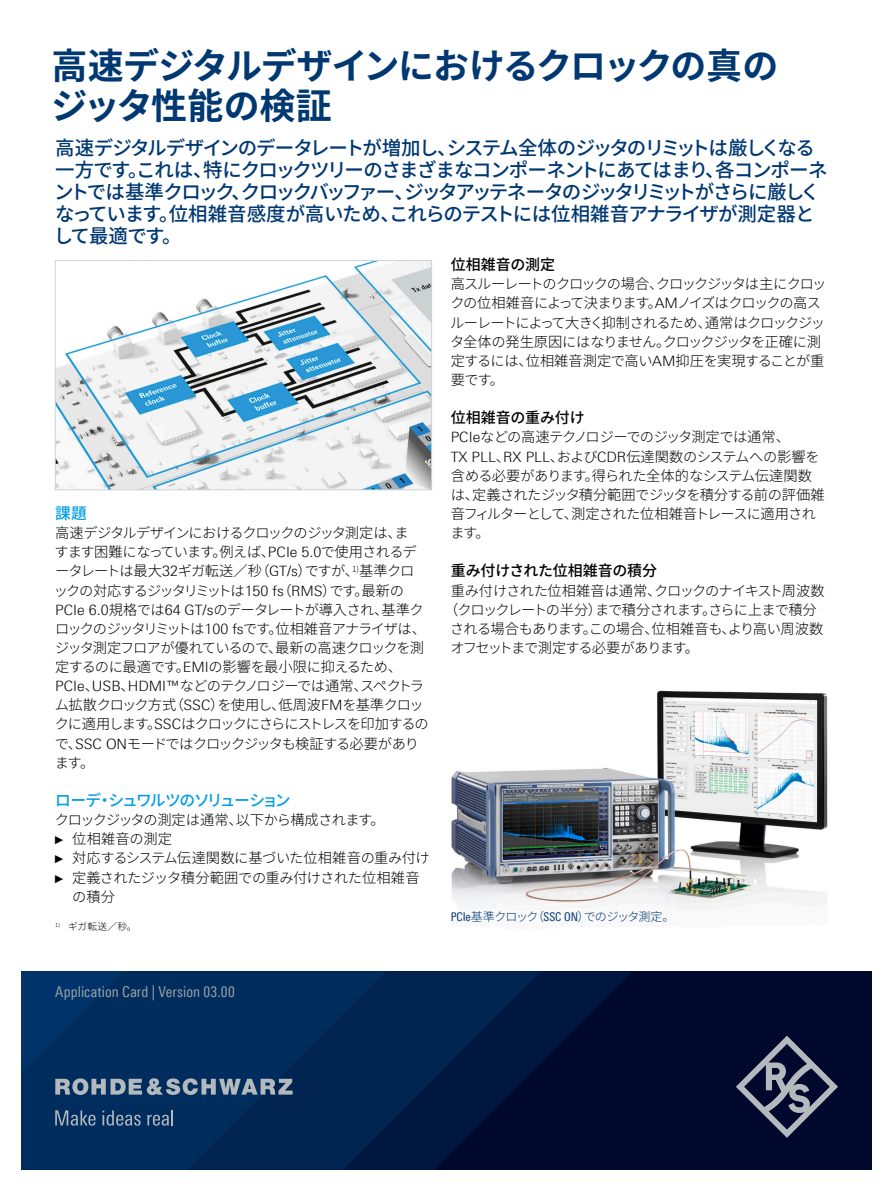
<style>
.page{position:relative;width:893px;height:1191px;background:#fff}
.page>*{position:absolute;margin:0;border:0;box-sizing:border-box;transform-origin:0 0}
.Seiten_Headline_24Pt{font:700 36px/40.7px "Source Han Sans JP";letter-spacing:-.03em;color:#003872}
.Teaser{font:500 19.5px/22px "Source Han Sans JP";letter-spacing:-.07em;color:#003872}
.Absatzfett_cyan{font:500 15.75px "Source Han Sans JP";letter-spacing:-.085em;color:#009ee3}
.Absatzfett_schwarz{font:500 15px "Source Han Sans JP";letter-spacing:-.005em;color:#000}
.t1{font:15px "Linotype Univers 420 Cn";letter-spacing:.005em;color:#99a1a6}
.Haupttext_ohne_Absta{font:300 14.25px/19.2px "Source Han Sans JP";letter-spacing:-.055em;color:#000}
.Haupttext_ohne_Absta-2{font:300 14.25px/19.2px "Source Han Sans JP";letter-spacing:-.035em;color:#000}
.Haupttext_ohne_Absta-3{font:300 14.25px/19.2px "Source Han Sans JP";letter-spacing:-.03em;color:#000}
.Haupttext_ohne_Absta-4{font:300 14.25px "Source Han Sans JP";letter-spacing:-.085em;color:#000}
.Haupttext_ohne_Absta-5{font:300 14.25px "Source Han Sans JP";letter-spacing:.01em;color:#000}
.Bildunterschrift{font:300 12px "Source Han Sans JP";letter-spacing:-.08em;color:#003872}
.Fussnote{font:300 9.75px "Source Han Sans JP";color:#000}
.s1{font-family:"Linotype Univers 330"}
.s2{font-family:"Arial Narrow";font-weight:400;font-size:11.4px}
.s3{font-family:"Linotype Univers 420 Cn";font-weight:400}
</style>
<div class="page">
<img style="left:57px;top:262px;width:373px;height:226px">
<div style="left:55px;top:260px;width:377px;height:230px;border:1px solid #cdd3d7"></div>
<img style="left:451px;top:690px;width:377px;height:221px">
<div style="left:21px;top:971px;width:851px;height:198px;background:#00082d"></div>
<svg style="left:542px;top:971px;width:90px;height:91px;fill:#00133b"></svg>
<svg style="left:387px;top:971px;width:155px;height:198px"></svg>
<svg style="left:21px;top:971px;width:366px;height:198px;background:#002858"></svg>
<div style="left:21px;top:971px;width:102px;height:101px;background:#003064"></div>
<svg style="left:736px;top:1036px;width:102px;height:101px"></svg>
<svg style="left:55px;top:1078px;width:238px;height:17px;background:#627890"></svg>
<svg style="left:55px;top:1110px;width:41px;height:15px"></svg>
<svg style="left:102px;top:1110px;width:39px;height:15px"></svg>
<svg style="left:147px;top:1110px;width:26px;height:15px"></svg>
<p class="Seiten_Headline_24Pt" style="left:51px;top:46px;width:729px">高速デジタルデザインにおけるクロックの真のジッタ性能の検証</p>
<p class="Teaser" style="left:54px;top:137px;width:775px">高速デジタルデザインのデータレートが増加し、システム全体のジッタのリミットは厳しくなる一方です。これは、特にクロックツリーのさまざまなコンポーネントにあてはまり、各コンポーネントでは基準クロック、クロックバッファー、ジッタアッテネータのジッタリミットがさらに厳しくなっています。位相雑音感度が高いため、これらのテストには位相雑音アナライザが測定器として最適です。</p>
<p class="Absatzfett_cyan" style="left:55px;top:504px;width:33px">課題</p>
<p class="Haupttext_ohne_Absta" style="left:54px;top:523px;width:377px">高速デジタルデザインにおけるクロックのジッタ測定は、ま<br>すます困難になっています。例えば、<span class="s1">PCIe 5.0</span>で使用されるデータレートは最大<span class="s1">32</span>ギガ転送／秒（<span class="s1">GT/s</span>）ですが、<sup>1)</sup>基準クロックの対応するジッタリミットは<span class="s1">150 fs</span>（<span class="s1">RMS</span>）です。最新の<span class="s1">PCIe 6.0</span>規格では<span class="s1">64 GT/s</span>のデータレートが導入され、基準クロックのジッタリミットは<span class="s1">100 fs</span>です。位相雑音アナライザは、ジッタ測定フロアが優れているので、最新の高速クロックを測定するのに最適です。<span class="s1">EMI</span>の影響を最小限に抑えるため、<span class="s1">PCIe</span>、<span class="s1">USB</span>、<span class="s1">HDMI™</span>などのテクノロジーでは通常、スペクトラム拡散クロック方式（<span class="s1">SSC</span>）を使用し、低周波<span class="s1">FM</span>を基準クロックに適用します。<span class="s1">SSC</span>はクロックにさらにストレスを印加するので、<span class="s1">SSC ON</span>モードではクロックジッタも検証する必要があります。</p>
<p class="Absatzfett_cyan" style="left:55px;top:791px;width:237px">ローデ・シュワルツのソリューション</p>
<p class="Haupttext_ohne_Absta" style="left:55px;top:810px;width:331px">クロックジッタの測定は通常、以下から構成されます。</p>
<p class="Haupttext_ohne_Absta-5" style="left:55px;top:831px;width:118px"><span class="s2">►</span> 位相雑音の測定</p>
<p class="Haupttext_ohne_Absta-3" style="left:55px;top:849px;width:376px"><span class="s2">►</span> 対応するシステム伝達関数に基づいた位相雑音の重み付け</p>
<p class="Haupttext_ohne_Absta-3" style="left:72px;top:868px;width:349px;text-indent:-17px"><span class="s2">►</span> 定義されたジッタ積分範囲での重み付けされた位相雑音の積分</p>
<p class="Fussnote" style="left:55px;top:921px;width:83px"><sup>1</sup><sup>)</sup> ギガ転送／秒。</p>
<p class="t1" style="left:55px;top:983px;width:181px">Application Card | Version 03.00</p>
<p class="Absatzfett_schwarz" style="left:451px;top:256px;width:106px">位相雑音の測定</p>
<p class="Haupttext_ohne_Absta" style="left:450px;top:275px;width:378px">高スルーレートのクロックの場合、クロックジッタは主にクロックの位相雑音によって決まります。<span class="s1">AM</span>ノイズはクロックの高スルーレートによって大きく抑制されるため、通常はクロックジッタ全体の発生原因にはなりません。クロックジッタを正確に測定するには、位相雑音測定で高い<span class="s1">AM</span>抑圧を実現することが重要です。</p>
<p class="Absatzfett_schwarz" style="left:451px;top:409px;width:136px">位相雑音の重み付け</p>
<p class="Haupttext_ohne_Absta-2" style="left:450px;top:428px;width:376px"><span class="s1">PCIe</span>などの高速テクノロジーでのジッタ測定では通常、<br><span class="s1">TX PLL</span>、<span class="s1">RX PLL</span>、および<span class="s1">CDR</span>伝達関数のシステムへの影響を含める必要があります。得られた全体的なシステム伝達関数は、定義されたジッタ積分範囲でジッタを積分する前の評価雑音フィルターとして、測定された位相雑音トレースに適用されます。</p>
<p class="Absatzfett_schwarz" style="left:451px;top:562px;width:208px">重み付けされた位相雑音の積分</p>
<p class="Haupttext_ohne_Absta-2" style="left:451px;top:581px;width:375px">重み付けされた位相雑音は通常、クロックのナイキスト周波数</p>
<p class="Haupttext_ohne_Absta" style="left:444px;top:600px;width:374px">（クロックレートの半分）まで積分されます。さらに上まで積分</p>
<p class="Haupttext_ohne_Absta-3" style="left:450px;top:619px;width:374px">される場合もあります。この場合、位相雑音も、より高い周波数</p>
<p class="Haupttext_ohne_Absta-4" style="left:450px;top:639px;width:250px">オフセットまで測定する必要があります。</p>
<p class="Bildunterschrift" style="left:451px;top:909px;width:225px"><span class="s3">PCIe</span>基準クロック（<span class="s3">SSC ON</span>）でのジッタ測定。</p>
</div>
